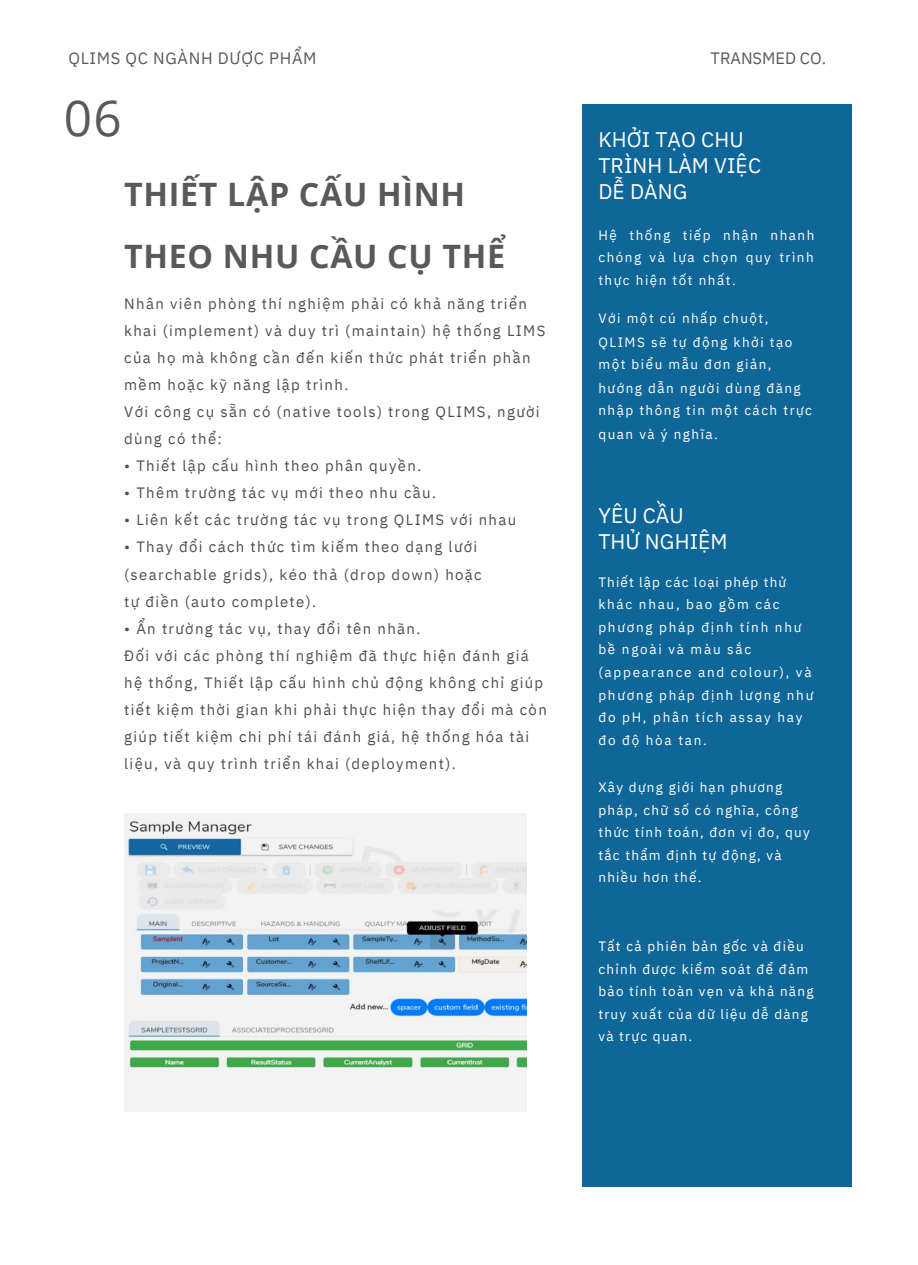
<style>
.page{position:relative;width:918px;height:1265px;background:#fff}
.page>*{position:absolute;margin:0;border:0;box-sizing:border-box;transform-origin:0 0}
.t1{font:49.5px "Open Sans";color:#595959}
.t2{font:700 32.25px/61.8px "Open Sans";letter-spacing:.02em;color:#595959}
.t3{font:21px/25.8px "IBM Plex Sans";letter-spacing:.005em;color:#fff}
.t4{font:16.5px "IBM Plex Sans";letter-spacing:.04em;color:#595959}
.t5{font:16.5px "IBM Plex Sans";color:#595959}
.t6{font:15px/27px "IBM Plex Sans";letter-spacing:.09em;color:#494f52}
.t7{font:13.5px/22.5px "IBM Plex Sans";letter-spacing:.11em;color:#fff}
</style>
<div class="page">
<img style="left:124px;top:813px;width:403px;height:299px">
<div style="left:582px;top:104px;width:270px;height:1082px;background:#0f6699"></div>
<p class="t4" style="left:68px;top:47px;width:250px">QLIMS QC NGÀNH DƯỢC PHẨM</p>
<p class="t5" style="left:711px;top:47px;width:117px">TRANSMED CO.</p>
<h1 class="t1" style="left:64px;top:83px;width:59px">06</h1>
<h2 class="t2" style="left:124px;top:163px;width:383px">THIẾT LẬP CẤU HÌNH<br>THEO NHU CẦU CỤ THỂ</h2>
<p class="t6" style="left:124px;top:290px;width:423px">Nhân viên phòng thí nghiệm phải có khả năng triển khai (implement) và duy trì (maintain) hệ thống LIMS của họ mà không cần đến kiến thức phát triển phần mềm hoặc kỹ năng lập trình.<br>Với công cụ sẵn có (native tools) trong QLIMS, người dùng có thể:</p>
<p class="t6" style="left:124px;top:452px;width:299px">• Thiết lập cấu hình theo phân quyền.</p>
<p class="t6" style="left:124px;top:479px;width:313px">• Thêm trường tác vụ mới theo nhu cầu.</p>
<p class="t6" style="left:124px;top:506px;width:394px">• Liên kết các trường tác vụ trong QLIMS với nhau</p>
<p class="t6" style="left:124px;top:533px;width:359px">• Thay đổi cách thức tìm kiếm theo dạng lưới (searchable grids), kéo thả (drop down) hoặc tự điền (auto complete).</p>
<p class="t6" style="left:124px;top:614px;width:424px">• Ẩn trường tác vụ, thay đổi tên nhãn.<br>Đối với các phòng thí nghiệm đã thực hiện đánh giá hệ thống, Thiết lập cấu hình chủ động không chỉ giúp tiết kiệm thời gian khi phải thực hiện thay đổi mà còn giúp tiết kiệm chi phí tái đánh giá, hệ thống hóa tài liệu, và quy trình triển khai (deployment).</p>
<h3 class="t3" style="left:598px;top:127px;width:164px">KHỞI TẠO CHU<br>TRÌNH LÀM VIỆC<br>DỄ DÀNG</h3>
<p class="t7" style="left:598px;top:223px;width:217px;text-align:justify">Hệ thống tiếp nhận nhanh chóng và lựa chọn quy trình thực hiện tốt nhất.</p>
<p class="t7" style="left:598px;top:306px;width:215px;line-height:23.1px">Với một cú nhấp chuột,<br>QLIMS sẽ tự động khởi tạo một biểu mẫu đơn giản, hướng dẫn người dùng đăng nhập thông tin một cách trực quan và ý nghĩa.</p>
<h3 class="t3" style="left:598px;top:502px;width:131px">YÊU CẦU<br>THỬ NGHIỆM</h3>
<p class="t7" style="left:598px;top:570px;width:216px">Thiết lập các loại phép thử khác nhau, bao gồm các phương pháp định tính như bề ngoài và màu sắc (appearance and colour), và phương pháp định lượng như đo pH, phân tích assay hay đo độ hòa tan.</p>
<p class="t7" style="left:598px;top:776px;width:213px">Xây dựng giới hạn phương pháp, chữ số có nghĩa, công thức tính toán, đơn vị đo, quy tắc thẩm định tự động, và nhiều hơn thế.</p>
<p class="t7" style="left:598px;top:934px;width:217px">Tất cả phiên bản gốc và điều chỉnh được kiểm soát để đảm bảo tính toàn vẹn và khả năng truy xuất của dữ liệu dễ dàng và trực quan.</p>
</div>
